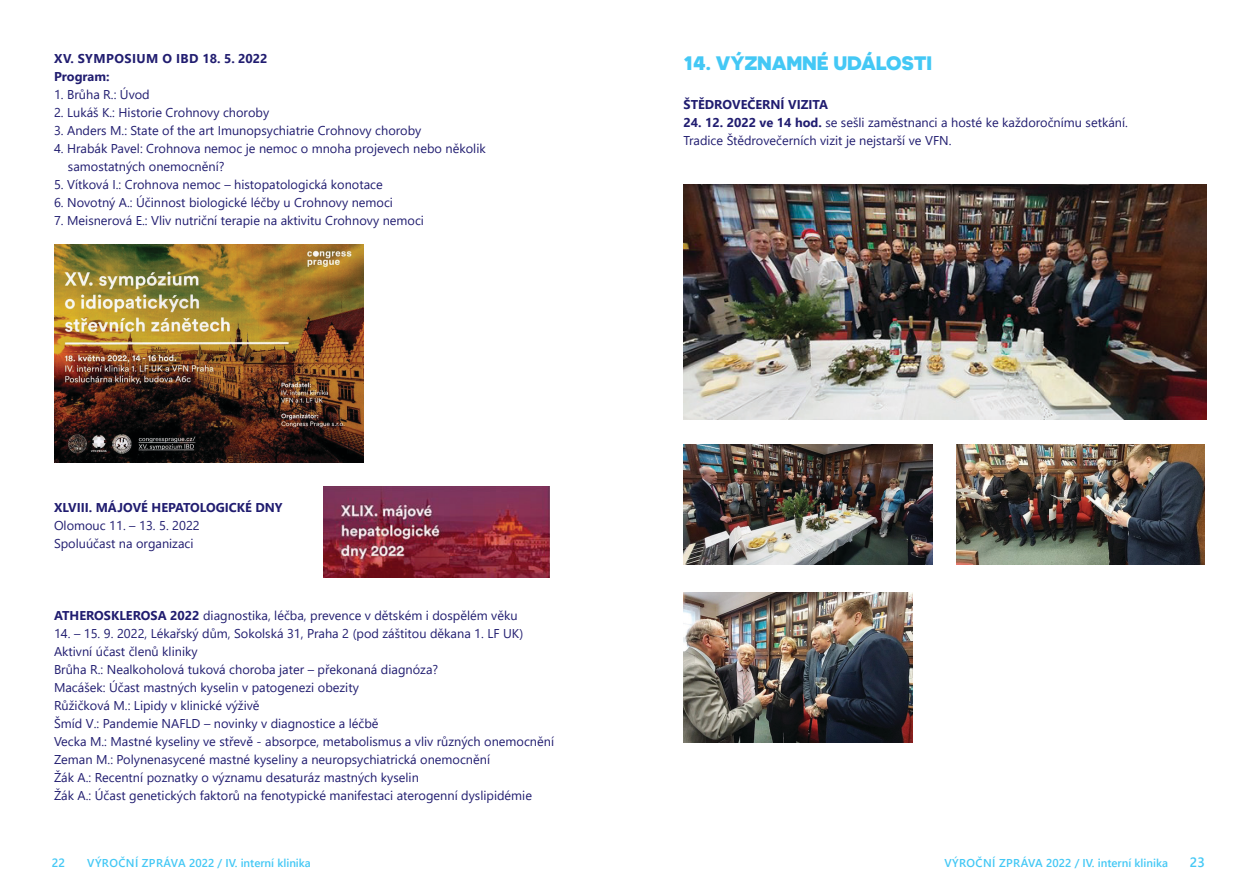
<style>
.page{position:relative;width:1259px;height:893px;background:#fff}
.page>*{position:absolute;margin:0;border:0;box-sizing:border-box;transform-origin:0 0}
.t1{font:800 19.5px "Novecentosanswide";letter-spacing:-.01em;color:#44c8f5}
.t2{font:600 13.5px "Segoe UI";color:#44c8f5}
.t3{font:12.75px "Segoe UI";color:#211d70}
.t4{font:700 12.75px "Segoe UI";color:#211d70}
.t5{font:700 12.75px "Segoe UI";letter-spacing:.035em;color:#211d70}
.t6{font:600 12px "Segoe UI";color:#44c8f5}
.t7{font:600 11.4px "Segoe UI";color:#44c8f5}
.s1{font-weight:700}
</style>
<div class="page">
<img style="left:54px;top:244px;width:309px;height:219px">
<img style="left:323px;top:487px;width:227px;height:90px">
<img style="left:683px;top:185px;width:523px;height:235px">
<img style="left:683px;top:444px;width:249px;height:121px">
<img style="left:956px;top:444px;width:249px;height:121px">
<img style="left:683px;top:592px;width:229px;height:150px">
<p class="t5" style="left:54px;top:47px;width:215px">XV. SYMPOSIUM O IBD 18. 5. 2022</p>
<p class="t4" style="left:54px;top:65px;width:57px">Program:</p>
<p class="t3" style="left:54px;top:83px;width:97px">1. Brůha R.: Úvod</p>
<p class="t3" style="left:54px;top:101px;width:217px">2. Lukáš K.: Historie Crohnovy choroby</p>
<p class="t3" style="left:54px;top:119px;width:369px">3. Anders M.: State of the art Imunopsychiatrie Crohnovy choroby</p>
<p class="t3" style="left:54px;top:137px;width:433px">4. Hrabák Pavel: Crohnova nemoc je nemoc o mnoha projevech nebo několik</p>
<p class="t3" style="left:68px;top:155px;width:158px">samostatných onemocnění?</p>
<p class="t3" style="left:54px;top:173px;width:330px">5. Vítková I.: Crohnova nemoc – histopatologická konotace</p>
<p class="t3" style="left:54px;top:191px;width:340px">6. Novotný A.: Účinnost biologické léčby u Crohnovy nemoci</p>
<p class="t3" style="left:54px;top:209px;width:371px">7. Meisnerová E.: Vliv nutriční terapie na aktivitu Crohnovy nemoci</p>
<p class="t4" style="left:54px;top:495px;width:230px">XLVIII. MÁJOVÉ HEPATOLOGICKÉ DNY</p>
<p class="t3" style="left:54px;top:513px;width:147px">Olomouc 11. – 13. 5. 2022</p>
<p class="t3" style="left:54px;top:531px;width:141px">Spoluúčast na organizaci</p>
<p class="t3" style="left:54px;top:603px;width:465px"><span class="s1">ATHEROSKLEROSA 2022</span> diagnostika, léčba, prevence v dětském i dospělém věku</p>
<p class="t3" style="left:54px;top:621px;width:471px">14. – 15. 9. 2022, Lékařský dům, Sokolská 31, Praha 2 (pod záštitou děkana 1. LF UK)</p>
<p class="t3" style="left:54px;top:639px;width:145px">Aktivní účast členů kliniky</p>
<p class="t3" style="left:54px;top:657px;width:386px">Brůha R.: Nealkoholová tuková choroba jater – překonaná diagnóza?</p>
<p class="t3" style="left:54px;top:675px;width:306px">Macášek: Účast mastných kyselin v patogenezi obezity</p>
<p class="t3" style="left:54px;top:693px;width:207px">Růžičková M.: Lipidy v klinické výživě</p>
<p class="t3" style="left:54px;top:711px;width:326px">Šmíd V.: Pandemie NAFLD – novinky v diagnostice a léčbě</p>
<p class="t3" style="left:54px;top:729px;width:501px">Vecka M.: Mastné kyseliny ve střevě - absorpce, metabolismus a vliv různých onemocnění</p>
<p class="t3" style="left:54px;top:747px;width:437px">Zeman M.: Polynenasycené mastné kyseliny a neuropsychiatrická onemocnění</p>
<p class="t3" style="left:54px;top:765px;width:366px">Žák A.: Recentní poznatky o významu desaturáz mastných kyselin</p>
<p class="t3" style="left:54px;top:783px;width:479px">Žák A.: Účast genetických faktorů na fenotypické manifestaci aterogenní dyslipidémie</p>
<p class="t1" style="left:683px;top:51px;width:250px">14. VÝZNAMNÉ UDÁLOSTI</p>
<p class="t4" style="left:683px;top:93px;width:146px">ŠTĚDROVEČERNÍ VIZITA</p>
<p class="t3" style="left:683px;top:111px;width:446px"><span class="s1">24. 12. 2022 ve 14 hod.</span> se sešli zaměstnanci a hosté ke každoročnímu setkání.</p>
<p class="t3" style="left:683px;top:129px;width:270px">Tradice Štědrovečerních vizit je nejstarší ve VFN.</p>
<p class="t6" style="left:52px;top:851px;width:15px">22</p>
<p class="t7" style="left:87px;top:852px;width:225px">VÝROČNÍ ZPRÁVA 2022 / IV. interní klinika</p>
<p class="t7" style="left:944px;top:852px;width:225px">VÝROČNÍ ZPRÁVA 2022 / IV. interní klinika</p>
<p class="t2" style="left:1190px;top:849px;width:16px">23</p>
</div>
